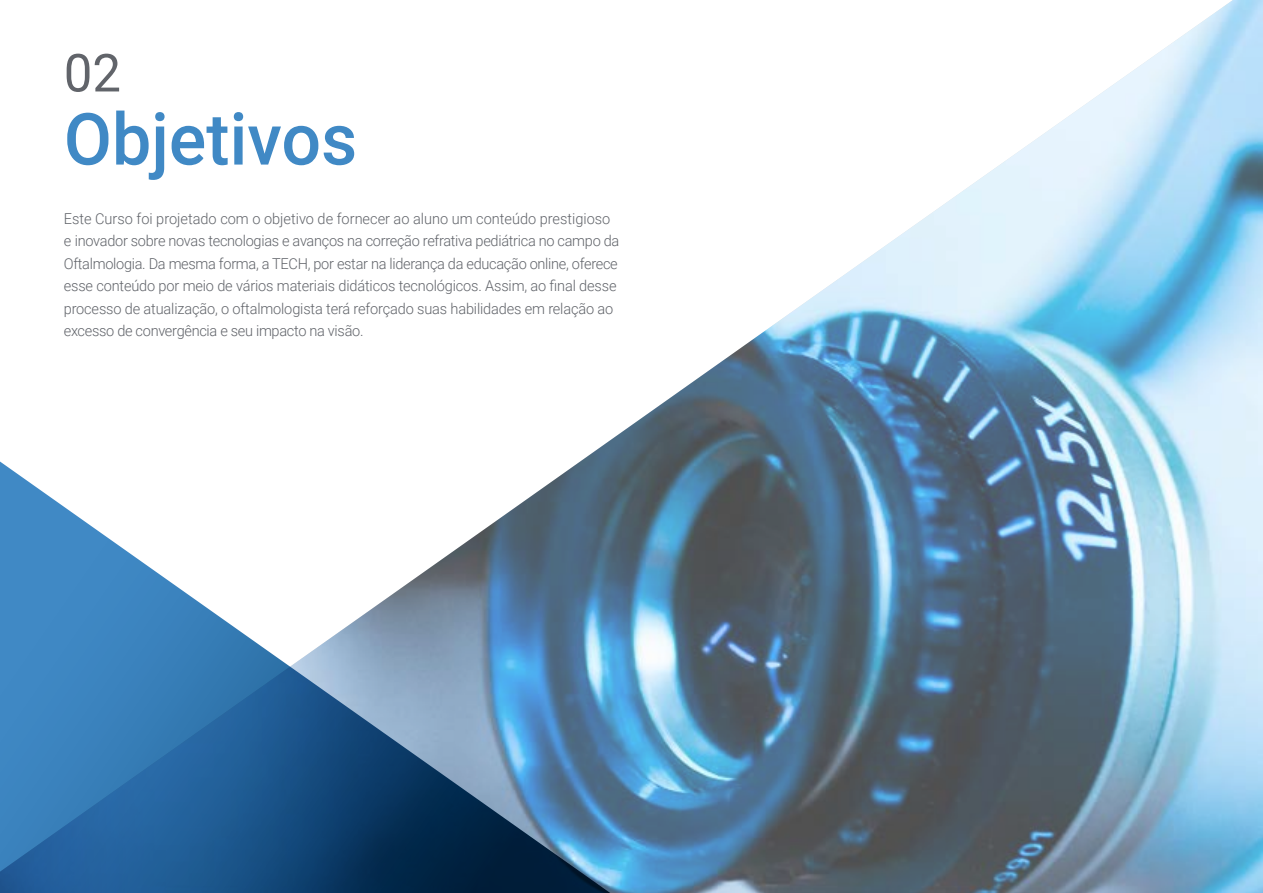
<style>
.page{position:relative;width:1263px;height:893px;background:#fff}
.page>*{position:absolute;margin:0;border:0;box-sizing:border-box;transform-origin:0 0}
.t1{font:500 72px "Roboto";color:#4089c5}
.t2{font:52.5px "Roboto";color:#61646a}
.t3{font:300 15px/22.5px "Roboto";letter-spacing:-.01em;color:#61646a}
</style>
<div class="page">
<img style="left:602px;top:0;width:661px;height:893px">
<svg style="left:0;top:446px;width:640px;height:447px"></svg>
<h2 class="t2" style="left:64px;top:36px;width:59px">02</h2>
<h1 class="t1" style="left:64px;top:89px;width:295px">Objetivos</h1>
<p class="t3" style="left:64px;top:207px;width:557px">Este Curso foi projetado com o objetivo de fornecer ao aluno um conteúdo prestigioso e inovador sobre novas tecnologias e avanços na correção refrativa pediátrica no campo da Oftalmologia. Da mesma forma, a TECH, por estar na liderança da educação online, oferece esse conteúdo por meio de vários materiais didáticos tecnológicos. Assim, ao final desse processo de atualização, o oftalmologista terá reforçado suas habilidades em relação ao excesso de convergência e seu impacto na visão.</p>
</div>
